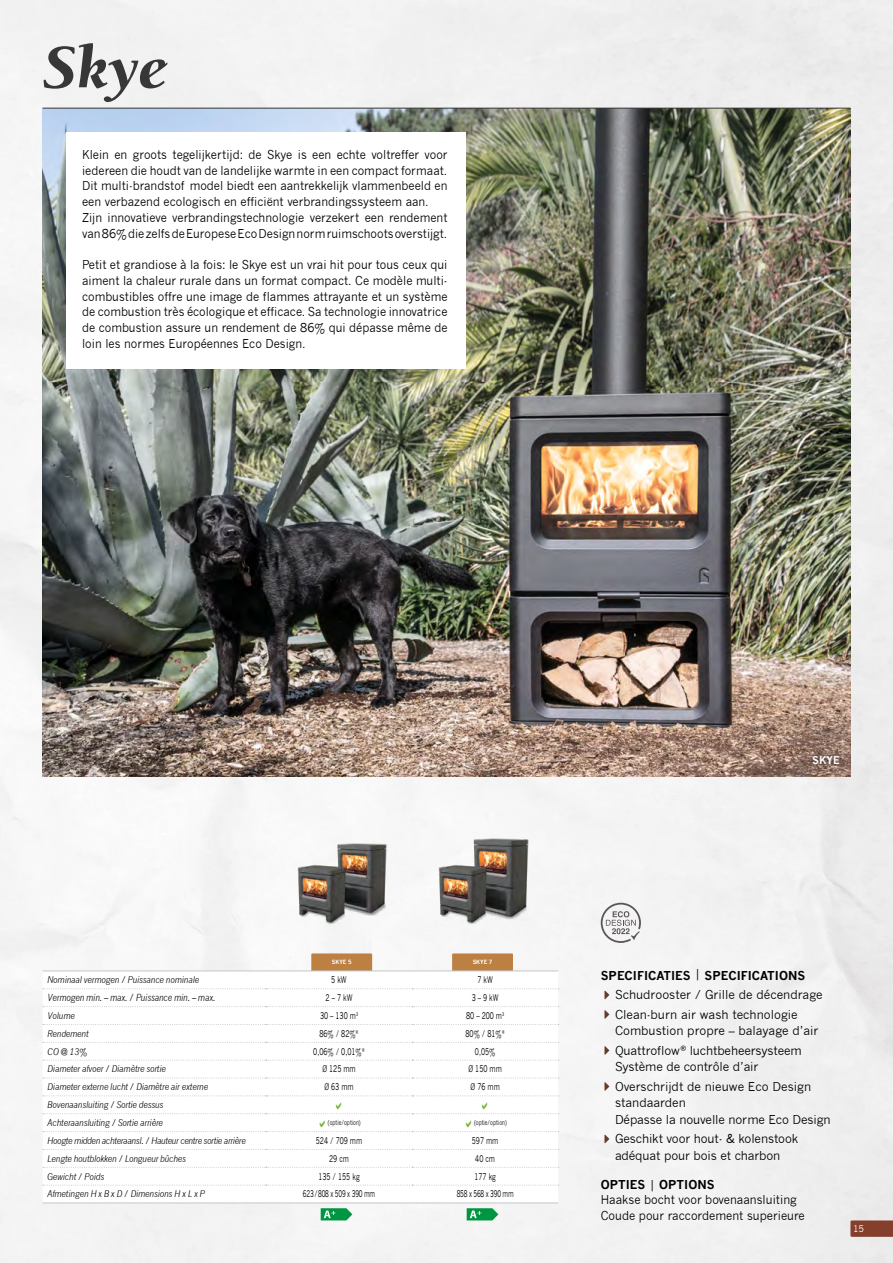
<style>
.page{position:relative;width:893px;height:1263px;background:#f3f3f3}
.page>*{position:absolute;margin:0;border:0;box-sizing:border-box;transform-origin:0 0}
.t1{font:italic 900 62.55px "Berkeley";color:#373737}
.t2{font:12px/15.8px "News Gothic";color:#000;text-align:justify;scale:.95 1}
.t3{font:12px/16.5px "News Gothic";color:#000}
.t4{font:12px "News Gothic";color:#000;scale:.96 1}
.t5{font:700 12px "News Gothic";color:#000}
.t6{font:700 10.5px "News Gothic";color:#fff}
.t7{font:italic 9.6px "News Gothic";letter-spacing:-.02em;color:#000;scale:.87 1}
.t8{font:italic 9px "News Gothic";letter-spacing:-.02em;color:#000;scale:.92 1}
.t9{font:9px "News Gothic";color:#000;scale:.72 1}
.t10{font:italic 9px "News Gothic";letter-spacing:-.04em;color:#000;scale:.92 1}
.t11{font:9px "News Gothic";letter-spacing:-.03em;color:#000;scale:.66 1}
.t12{font:9px "News Gothic";color:#fff}
.t13{font:6.9px "News Gothic";color:#000;scale:.72 1}
.t14{font:700 5.7px "News Gothic";letter-spacing:-.02em;color:#fff}
.s1{font-size:7.5px}
.s2{font-size:9.15px}
.s3{font-weight:400}
</style>
<div class="page">
<img style="left:43px;top:382px;width:807px;height:394px">
<img style="left:43px;top:109px;width:807px;height:273px">
<div style="left:805px;top:747px;width:42px;height:25px;background:#000;opacity:.75"></div>
<svg style="left:604px;top:990px;width:5px;height:9px"></svg>
<svg style="left:604px;top:1010px;width:5px;height:9px"></svg>
<svg style="left:604px;top:1046px;width:5px;height:9px"></svg>
<svg style="left:604px;top:1082px;width:5px;height:9px"></svg>
<svg style="left:604px;top:1134px;width:5px;height:9px"></svg>
<div style="left:452px;top:953px;width:61px;height:21px;background:#bc8043"></div>
<div style="left:311px;top:953px;width:61px;height:21px;background:#bc8043"></div>
<svg style="left:601px;top:903px;width:40px;height:40px"></svg>
<div style="left:340px;top:896px;width:46px;height:20px;background:#f8f8f8"></div>
<img style="left:336px;top:843px;width:52px;height:71px">
<div style="left:299px;top:902px;width:46px;height:22px;background:#000;opacity:.4"></div>
<svg style="left:347px;top:895px;width:37px;height:26px"></svg>
<img style="left:296px;top:863px;width:51px;height:59px">
<div style="left:475px;top:897px;width:53px;height:23px;background:#f4f3f4"></div>
<img style="left:471px;top:839px;width:59px;height:79px">
<div style="left:441px;top:902px;width:46px;height:22px;background:#000;opacity:.4"></div>
<svg style="left:489px;top:897px;width:37px;height:24px"></svg>
<img style="left:438px;top:863px;width:51px;height:59px">
<svg style="left:321px;top:1208px;width:31px;height:12px"></svg>
<svg style="left:467px;top:1208px;width:31px;height:12px"></svg>
<svg style="left:43px;top:971px;width:515px;height:231px"></svg>
<hr style="left:43px;top:970px;width:223px;height:1px;background:#c6c6c6">
<hr style="left:266px;top:970px;width:146px;height:1px;background:#c6c6c6">
<hr style="left:412px;top:970px;width:146px;height:1px;background:#c6c6c6">
<hr style="left:43px;top:1202px;width:223px;height:1px;background:#c6c6c6">
<hr style="left:266px;top:1202px;width:146px;height:1px;background:#c6c6c6">
<hr style="left:412px;top:1202px;width:146px;height:1px;background:#c6c6c6">
<svg style="left:43px;top:988px;width:516px;height:1px"></svg>
<svg style="left:43px;top:1006px;width:516px;height:1px"></svg>
<svg style="left:43px;top:1024px;width:516px;height:1px"></svg>
<svg style="left:43px;top:1042px;width:516px;height:1px"></svg>
<svg style="left:43px;top:1060px;width:516px;height:1px"></svg>
<svg style="left:43px;top:1078px;width:516px;height:1px"></svg>
<svg style="left:43px;top:1095px;width:516px;height:1px"></svg>
<svg style="left:43px;top:1149px;width:516px;height:1px"></svg>
<svg style="left:43px;top:1167px;width:516px;height:1px"></svg>
<svg style="left:43px;top:1185px;width:516px;height:1px"></svg>
<hr style="left:43px;top:108px;width:807px;height:1px;background:#373737">
<div style="left:66px;top:132px;width:399px;height:236px;background:#fff"></div>
<svg style="left:850px;top:1220px;width:43px;height:17px"></svg>
<svg style="left:43px;top:1102px;width:516px;height:12px"></svg>
<svg style="left:43px;top:1120px;width:516px;height:12px"></svg>
<p class="t1" style="left:43px;top:35px;width:126px">Skye</p>
<p class="t2" style="left:82px;top:147px;width:386px">Klein en groots tegelijkertijd: de Skye is een echte voltreffer voor iedereen die houdt van de landelijke warmte in een compact formaat.<br>Dit multi-brandstof model biedt een aantrekkelijk vlammenbeeld en een verbazend ecologisch en efficiënt verbrandingssysteem aan.</p>
<p class="t2" style="left:82px;top:210px;width:386px">Zijn innovatieve verbrandingstechnologie verzekert een rendement van 86% die zelfs de Europese Eco Design norm ruimschoots overstijgt.</p>
<p class="t2" style="left:82px;top:257px;width:386px">Petit et grandiose à la fois: le Skye est un vrai hit pour tous ceux qui aiment la chaleur rurale dans un format compact. Ce modèle multi&shy;combustibles offre une image de flammes attrayante et un système de combustion très écologique et efficace. Sa technologie innovatrice de combustion assure un rendement de 86% qui dépasse même de loin les normes Européennes Eco Design.</p>
<p class="t14" style="left:332px;top:959px;width:21px">SKYE 5</p>
<p class="t14" style="left:473px;top:959px;width:21px">SKYE 7</p>
<p class="t8" style="left:47px;top:974px;width:167px">Nominaal vermogen / Puissance nominale</p>
<p class="t9" style="left:331px;top:975px;width:23px">5 kW</p>
<p class="t9" style="left:477px;top:975px;width:23px">7 kW</p>
<p class="t7" style="left:47px;top:992px;width:195px">Vermogen min. – max. / Puissance min. – max.</p>
<p class="t9" style="left:326px;top:992px;width:39px">2 – 7 kW</p>
<p class="t9" style="left:472px;top:992px;width:39px">3 – 9 kW</p>
<p class="t8" style="left:47px;top:1010px;width:32px">Volume</p>
<p class="t9" style="left:320px;top:1010px;width:54px">30 – 130 m³</p>
<p class="t9" style="left:466px;top:1010px;width:54px">80 – 200 m³</p>
<p class="t8" style="left:47px;top:1028px;width:47px">Rendement</p>
<p class="t9" style="left:319px;top:1028px;width:56px">86% / 82%*</p>
<p class="t9" style="left:466px;top:1028px;width:56px">80% / 81%*</p>
<p class="t8" style="left:47px;top:1046px;width:45px">CO <span class="s1">@</span> 13%</p>
<p class="t9" style="left:313px;top:1046px;width:73px">0,06% / 0,01%*</p>
<p class="t9" style="left:475px;top:1046px;width:30px">0,05%</p>
<p class="t8" style="left:47px;top:1064px;width:131px">Diameter afvoer / Diamètre sortie</p>
<p class="t9" style="left:322px;top:1064px;width:48px">Ø 125 mm</p>
<p class="t9" style="left:468px;top:1064px;width:48px">Ø 150 mm</p>
<p class="t8" style="left:47px;top:1082px;width:176px">Diameter externe lucht / <span class="s2">Diamètre air externe</span></p>
<p class="t9" style="left:324px;top:1082px;width:42px">Ø 63 mm</p>
<p class="t9" style="left:470px;top:1082px;width:42px">Ø 76 mm</p>
<p class="t8" style="left:47px;top:1099px;width:128px">Bovenaansluiting / Sortie dessus</p>
<p class="t8" style="left:47px;top:1117px;width:127px">Achteraansluiting / Sortie arrière</p>
<p class="t13" style="left:328px;top:1119px;width:47px">(optie/option)</p>
<p class="t13" style="left:474px;top:1119px;width:47px">(optie/option)</p>
<p class="t10" style="left:47px;top:1135px;width:217px">Hoogte midden achteraansl. / Hauteur centre sortie arrière</p>
<p class="t9" style="left:316px;top:1135px;width:66px">524 / 709 mm</p>
<p class="t9" style="left:472px;top:1135px;width:38px">597 mm</p>
<p class="t8" style="left:47px;top:1153px;width:153px">Lengte houtblokken / Longueur bûches</p>
<p class="t9" style="left:329px;top:1153px;width:29px">29 cm</p>
<p class="t9" style="left:475px;top:1153px;width:29px">40 cm</p>
<p class="t8" style="left:47px;top:1171px;width:63px">Gewicht / Poids</p>
<p class="t9" style="left:318px;top:1171px;width:59px">135 / 155 kg</p>
<p class="t9" style="left:474px;top:1171px;width:31px">177 kg</p>
<p class="t8" style="left:47px;top:1189px;width:173px">Afmetingen H x B x D / Dimensions H x L x P</p>
<p class="t11" style="left:303px;top:1189px;width:111px">623 /808 x 509 x 390 mm</p>
<p class="t11" style="left:457px;top:1189px;width:88px">858 x 568 x 390 mm</p>
<p class="t6" style="left:812px;top:754px;width:29px">SKYE</p>
<p class="t5" style="left:601px;top:968px;width:206px">SPECIFICATIES <span class="s3">|</span> SPECIFICATIONS</p>
<p class="t3" style="left:615px;top:987px;width:209px">Schudrooster / Grille de décendrage</p>
<p class="t3" style="left:615px;top:1006px;width:205px">Clean-burn air wash technologie<br>Combustion propre – balayage d’air</p>
<p class="t3" style="left:615px;top:1042px;width:188px">Quattroflow <sup>®</sup> luchtbeheersysteem<br>Système de contrôle d’air</p>
<p class="t3" style="left:615px;top:1078px;width:217px">Overschrijdt de nieuwe Eco Design standaarden<br>Dépasse la nouvelle norme Eco Design</p>
<p class="t3" style="left:615px;top:1131px;width:185px">Geschikt voor hout- &amp; kolenstook adéquat pour bois et charbon</p>
<p class="t5" style="left:601px;top:1177px;width:115px">OPTIES <span class="s3">|</span> OPTIONS</p>
<p class="t4" style="left:601px;top:1193px;width:206px">Haakse bocht voor bovenaansluiting</p>
<p class="t4" style="left:601px;top:1209px;width:214px">Coude pour raccordement superieure</p>
<p class="t12" style="left:853px;top:1223px;width:13px">15</p>
</div>
